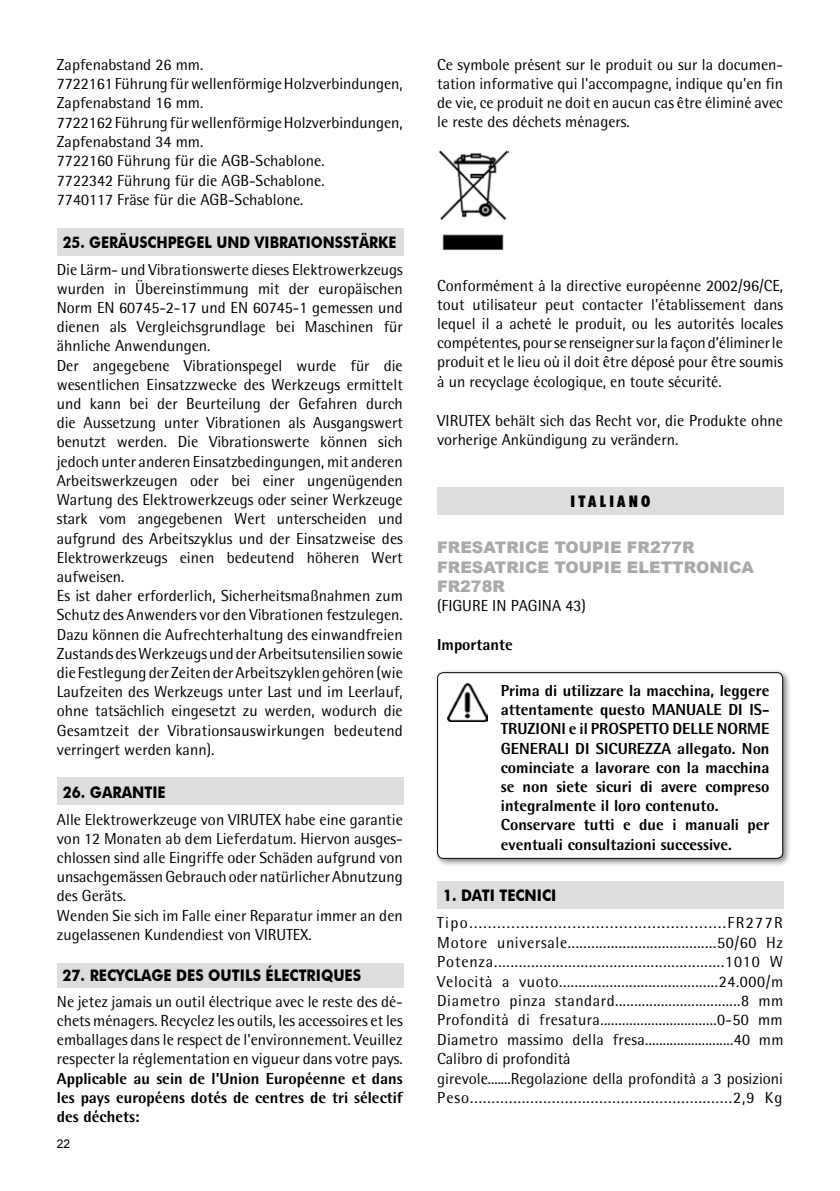
<style>
.page{position:relative;width:840px;height:1191px;background:#fff}
.page>*{position:absolute;margin:0;border:0;box-sizing:border-box;transform-origin:0 0}
.t1{font:16px/19.2px "Rotis Semi Sans";color:#000}
.t2{font:16px/19.4px "Rotis Semi Sans";letter-spacing:.025em;color:#000}
.t3{font:800 16px/19.2px "Rotis Semi Sans";color:#000;text-align:justify}
.t4{font:700 16px "Futura BT";color:#000;scale:.9 1}
.t5{font:900 16px/19.2px "Arial";color:#a7a9ac}
.t6{font:700 16px "Futura BT";color:#000;scale:.88 1}
.t7{font:900 condensed 16px "Futura BT";letter-spacing:.2em;color:#000}
.t8{font:12px "Arial";color:#000}
</style>
<div class="page">
<div style="left:57px;top:228px;width:346px;height:27px;background:#dcddde"></div>
<div style="left:57px;top:777px;width:346px;height:28px;background:#dcddde"></div>
<div style="left:57px;top:962px;width:346px;height:25px;background:#dcddde"></div>
<img style="left:439px;top:150px;width:69px;height:101px">
<div style="left:437px;top:487px;width:346px;height:27px;background:#dcddde"></div>
<div style="left:434px;top:669px;width:357px;height:198px;background:#000;opacity:.5"></div>
<div style="left:437px;top:672px;width:345px;height:186px;background:#fff;border-radius:6px"></div>
<img style="left:447px;top:683px;width:40px;height:39px">
<div style="left:437px;top:672px;width:345px;height:187px;border:1px solid #000;border-radius:6px"></div>
<div style="left:437px;top:881px;width:346px;height:28px;background:#dcddde"></div>
<p class="t1" style="left:57px;top:54px;width:347px">Zapfenabstand 26 mm.<br>7722161 Führung für wellenförmige Holzverbindungen, Zapfenabstand 16 mm.<br>7722162 Führung für wellenförmige Holzverbindungen, Zapfenabstand 34 mm.<br>7722160 Führung für die AGB-Schablone.<br>7722342 Führung für die AGB-Schablone.<br>7740117 Fräse für die AGB-Schablone.</p>
<p class="t6" style="left:63px;top:232px;width:380px">25. GERÄUSCHPEGEL UND VIBRATIONSSTÄRKE</p>
<p class="t1" style="left:57px;top:259px;width:347px">Die Lärm- und Vibrationswerte dieses Elektrowerkzeugs wurden in Übereinstimmung mit der europäischen Norm EN 60745-2-17 und EN 60745-1 gemessen und dienen als Vergleichsgrundlage bei Maschinen für ähnliche Anwendungen.<br>Der angegebene Vibrationspegel wurde für die wesentlichen Einsatzzwecke des Werkzeugs ermittelt und kann bei der Beurteilung der Gefahren durch die Aussetzung unter Vibrationen als Ausgangswert benutzt werden. Die Vibrationswerte können sich jedoch unter anderen Einsatzbedingungen, mit anderen Arbeitswerkzeugen oder bei einer ungenügenden Wartung des Elektrowerkzeugs oder seiner Werkzeuge stark vom angegebenen Wert unterscheiden und aufgrund des Arbeitszyklus und der Einsatzweise des Elektrowerkzeugs einen bedeutend höheren Wert aufweisen.<br>Es ist daher erforderlich, Sicherheitsmaßnahmen zum Schutz des Anwenders vor den Vibrationen festzulegen.<br>Dazu können die Aufrechterhaltung des einwandfreien Zustands des Werkzeugs und der Arbeitsutensilien sowie die Festlegung der Zeiten der Arbeitszyklen gehören (wie Laufzeiten des Werkzeugs unter Last und im Leerlauf, ohne tatsächlich eingesetzt zu werden, wodurch die Gesamtzeit der Vibrationsauswirkungen bedeutend verringert werden kann).</p>
<p class="t4" style="left:63px;top:782px;width:116px">26. GARANTIE</p>
<p class="t1" style="left:57px;top:809px;width:347px">Alle Elektrowerkzeuge von VIRUTEX habe eine garantie von 12 Monaten ab dem Lieferdatum. Hiervon ausges&shy;chlossen sind alle Eingriffe oder Schäden aufgrund von unsachgemässen Gebrauch oder natürlicher Abnutzung des Geräts.<br>Wenden Sie sich im Falle einer Reparatur immer an den zugelassenen Kundendiest von VIRUTEX.</p>
<p class="t4" style="left:63px;top:965px;width:333px">27. RECYCLAGE DES OUTILS ÉLECTRIQUES</p>
<p class="t1" style="left:57px;top:991px;width:347px;text-align:justify">Ne jetez jamais un outil électrique avec le reste des dé&shy;chets ménagers. Recyclez les outils, les accessoires et les emballages dans le respect de l'environnement. Veuillez respecter la réglementation en vigueur dans votre pays.</p>
<p class="t3" style="left:57px;top:1068px;width:347px">Applicable au sein de l'Union Européenne et dans les pays européens dotés de centres de tri sélectif des déchets:</p>
<p class="t8" style="left:57px;top:1135px;width:15px">22</p>
<p class="t1" style="left:437px;top:54px;width:347px;text-align:justify">Ce symbole présent sur le produit ou sur la documen&shy;tation informative qui l'accompagne, indique qu'en fin de vie, ce produit ne doit en aucun cas être éliminé avec le reste des déchets ménagers.</p>
<p class="t1" style="left:437px;top:275px;width:347px;text-align:justify">Conformément à la directive européenne 2002/96/CE, tout utilisateur peut contacter l'établissement dans lequel il a acheté le produit, ou les autorités locales compétentes, pour se renseigner sur la façon d’éliminer le produit et le lieu où il doit être déposé pour être soumis à un recyclage écologique, en toute sécurité.</p>
<p class="t1" style="left:437px;top:410px;width:347px">VIRUTEX behält sich das Recht vor, die Produkte ohne vorherige Ankündigung zu verändern.</p>
<p class="t7" style="left:570px;top:491px;width:81px">ITALIANO</p>
<p class="t5" style="left:437px;top:537px;width:318px">FRESATRICE TOUPIE FR277R<br>FRESATRICE TOUPIE ELETTRONICA<br>FR278R</p>
<p class="t1" style="left:437px;top:596px;width:150px">(FIGURE IN PAGINA 43)</p>
<p class="t3" style="left:437px;top:634px;width:77px">Importante</p>
<p class="t3" style="left:500px;top:680px;width:270px;text-align:left">Prima di utilizzare la macchina, leggere attentamente questo MANUALE DI IS-TRUZIONI e il PROSPETTO DELLE NORME GENERALI DI SICUREZZA allegato. Non cominciate a lavorare con la macchina se non siete sicuri di avere compreso integralmente il loro contenuto.<br>Conservare tutti e due i manuali per eventuali consultazioni successive.</p>
<p class="t4" style="left:443px;top:886px;width:127px">1. DATI TECNICI</p>
<p class="t2" style="left:437px;top:913px;width:347px">Tipo.......................................................FR277R Motore universale......................................50/60 Hz Potenza........................................................1010 W Velocità a vuoto.........................................24.000/m Diametro pinza standard.................................8 mm Profondità di fresatura................................0-50 mm Diametro massimo della fresa.........................40 mm Calibro di profondità<br>girevole.......Regolazione della profondità a 3 posizioni Peso.............................................................2,9 Kg</p>
</div>
